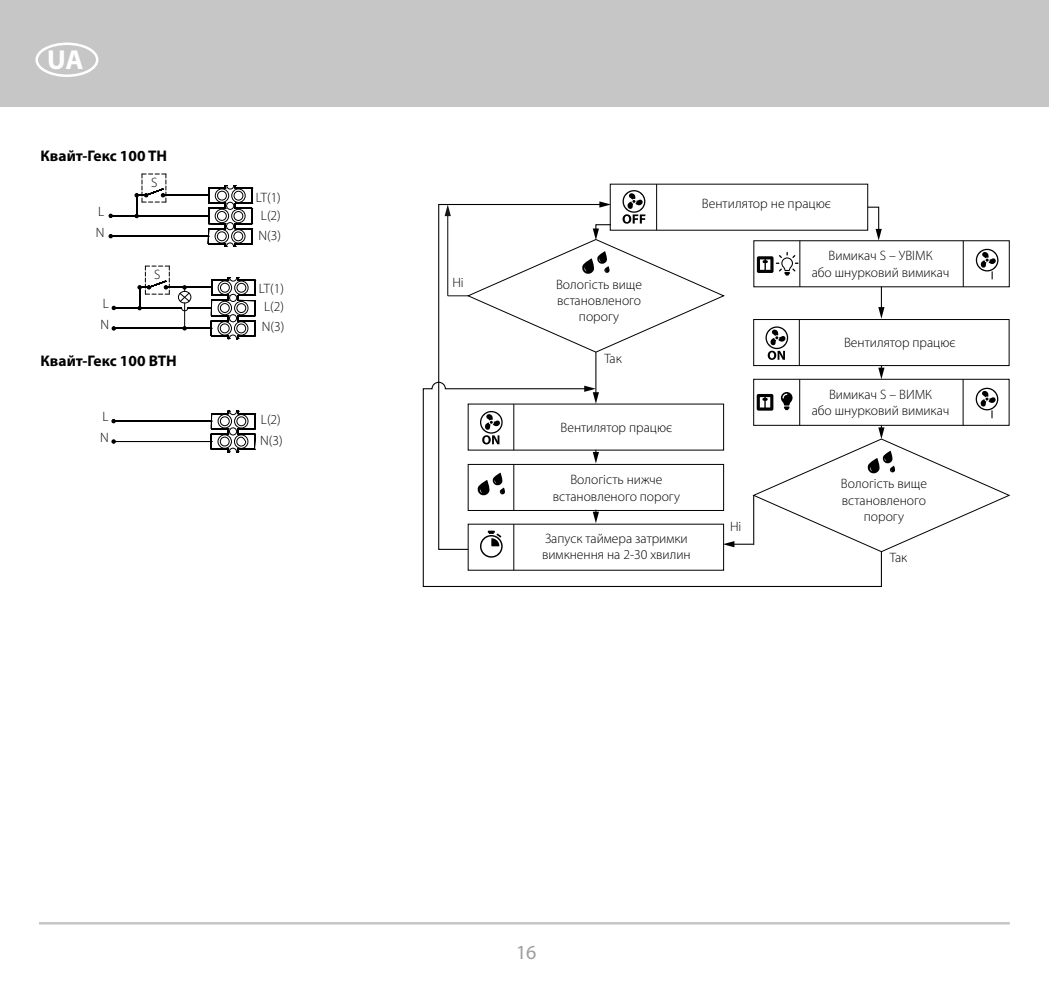
<style>
.page{position:relative;width:1049px;height:993px;background:#fff}
.page>*{position:absolute;margin:0;border:0;box-sizing:border-box;transform-origin:0 0}
.t1{font:700 27.5px "Myriad Pro";color:#fff}
.t2{font:20px "Myriad Pro";color:#9d9d9c}
.t3{font:700 15.5px "Myriad Pro";color:#000}
.t4{font:300 13.5px/16.2px "Myriad Pro";color:#000}
</style>
<div class="page">
<div style="left:0;top:0;width:1049px;height:106px;background:#c6c6c6"></div>
<div style="left:35px;top:43px;width:63px;height:34px;border:2px solid #fff;border-radius:50%"></div>
<hr style="left:39px;top:921px;width:971px;height:3px;background:#c6c6c6">
<div style="left:753px;top:319px;width:256px;height:46px;border:1px solid #000"></div>
<svg style="left:765px;top:326px;width:23px;height:34px"></svg>
<hr style="left:799px;top:319px;width:1px;height:46px;background:#000">
<svg style="left:867px;top:206px;width:15px;height:34px"></svg>
<svg style="left:878px;top:365px;width:6px;height:14px"></svg>
<svg style="left:878px;top:287px;width:6px;height:31px"></svg>
<svg style="left:757px;top:252px;width:41px;height:23px"></svg>
<svg style="left:976px;top:249px;width:22px;height:30px"></svg>
<hr style="left:963px;top:241px;width:1px;height:46px;background:#000">
<hr style="left:799px;top:241px;width:1px;height:46px;background:#000">
<div style="left:753px;top:379px;width:256px;height:46px;border:1px solid #000"></div>
<svg style="left:976px;top:387px;width:22px;height:31px"></svg>
<hr style="left:963px;top:379px;width:1px;height:46px;background:#000">
<hr style="left:799px;top:379px;width:1px;height:46px;background:#000">
<svg style="left:882px;top:425px;width:128px;height:127px"></svg>
<svg style="left:438px;top:204px;width:159px;height:177px"></svg>
<svg style="left:422px;top:381px;width:460px;height:206px"></svg>
<svg style="left:584px;top:385px;width:15px;height:18px"></svg>
<hr style="left:753px;top:495px;width:1px;height:50px;background:#000">
<hr style="left:656px;top:184px;width:1px;height:46px;background:#000">
<svg style="left:445px;top:190px;width:280px;height:162px"></svg>
<hr style="left:163px;top:195px;width:46px;height:1px;background:#000">
<hr style="left:111px;top:215px;width:98px;height:1px;background:#000">
<hr style="left:111px;top:236px;width:97px;height:1px;background:#000">
<svg style="left:208px;top:185px;width:45px;height:62px"></svg>
<svg style="left:109px;top:214px;width:4px;height:4px"></svg>
<svg style="left:109px;top:234px;width:4px;height:4px"></svg>
<svg style="left:135px;top:173px;width:31px;height:45px"></svg>
<div style="left:178px;top:291px;width:13px;height:12px;border:1px solid #000;border-radius:50%"></div>
<hr style="left:166px;top:287px;width:46px;height:1px;background:#000">
<hr style="left:115px;top:307px;width:67px;height:1px;background:#000">
<hr style="left:114px;top:328px;width:97px;height:1px;background:#000">
<svg style="left:179px;top:277px;width:77px;height:62px"></svg>
<svg style="left:138px;top:265px;width:32px;height:45px"></svg>
<svg style="left:112px;top:326px;width:4px;height:4px"></svg>
<svg style="left:112px;top:306px;width:4px;height:4px"></svg>
<hr style="left:165px;top:420px;width:46px;height:1px;background:#000">
<hr style="left:114px;top:441px;width:97px;height:1px;background:#000">
<hr style="left:114px;top:420px;width:51px;height:1px;background:#000">
<svg style="left:211px;top:410px;width:45px;height:42px"></svg>
<svg style="left:112px;top:419px;width:4px;height:4px"></svg>
<svg style="left:112px;top:439px;width:4px;height:4px"></svg>
<h1 class="t1" style="left:47px;top:42px;width:38px">UA</h1>
<p class="t3" style="left:41px;top:145px;width:128px">Квайт-Гекс 100 TH</p>
<p class="t4" style="left:96px;top:201px;width:10px;line-height:21px">L<br>N</p>
<p class="t4" style="left:100px;top:293px;width:10px;line-height:21px">L<br>N</p>
<p class="t4" style="left:151px;top:174px;width:8px">S</p>
<p class="t4" style="left:154px;top:266px;width:8px">S</p>
<p class="t3" style="left:41px;top:351px;width:138px">Квайт-Гекс 100 BTH</p>
<p class="t4" style="left:100px;top:406px;width:10px;line-height:21px">L<br>N</p>
<p class="t4" style="left:256px;top:188px;width:27px;line-height:18.8px;text-align:justify">LT(1)<br>L(2)<br>N(3)</p>
<p class="t4" style="left:259px;top:279px;width:27px;line-height:18.8px;text-align:justify">LT(1)<br>L(2)<br>N(3)</p>
<p class="t4" style="left:260px;top:409px;width:24px;line-height:21px">L(2)<br>N(3)</p>
<p class="t4" style="left:452px;top:275px;width:13px">Ні</p>
<p class="t4" style="left:556px;top:276px;width:87px;text-align:center">Вологість вище встановленого порогу</p>
<p class="t4" style="left:604px;top:350px;width:19px">Так</p>
<p class="t4" style="left:561px;top:419px;width:113px">Вентилятор працює</p>
<p class="t4" style="left:702px;top:196px;width:131px">Вентилятор не працює</p>
<p class="t4" style="left:812px;top:248px;width:139px;text-align:center">Вимикач S – УВІМК<br>або шнурковий вимикач</p>
<p class="t4" style="left:844px;top:334px;width:113px">Вентилятор працює</p>
<p class="t4" style="left:812px;top:386px;width:139px;text-align:center">Вимикач S – ВИМК<br>або шнурковий вимикач</p>
<p class="t4" style="left:553px;top:472px;width:129px;text-align:center">Вологість нижче встановленого порогу</p>
<p class="t4" style="left:542px;top:530px;width:150px">Запуск таймера затримки вимкнення на 2-30 хвилин</p>
<p class="t4" style="left:730px;top:518px;width:13px">Ні</p>
<p class="t4" style="left:841px;top:476px;width:87px;text-align:center">Вологість вище встановленого порогу</p>
<p class="t4" style="left:890px;top:549px;width:19px">Так</p>
<h2 class="t2" style="left:516px;top:939px;width:22px">16</h2>
</div>
